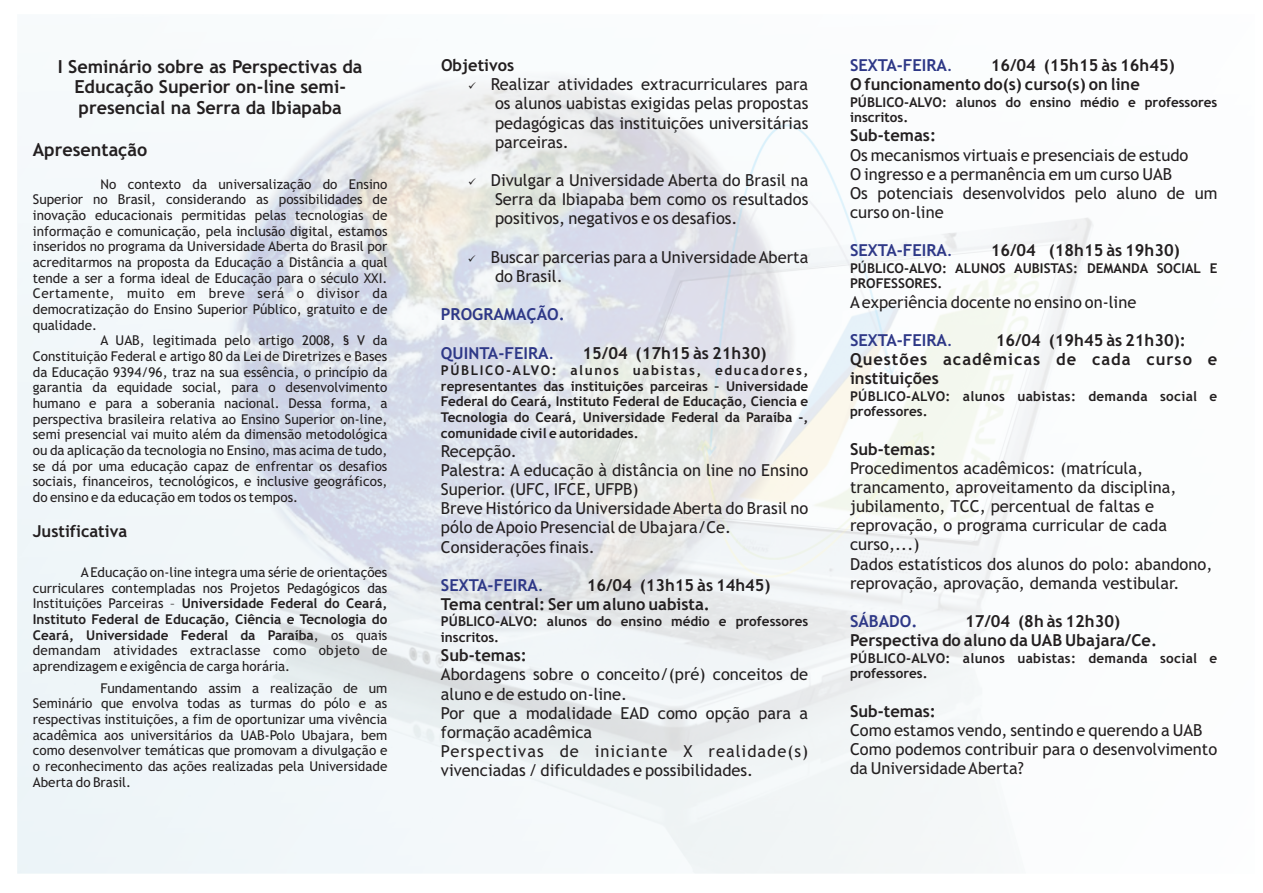
<style>
.page{position:relative;width:1263px;height:893px;background:#fff}
.page>*{position:absolute;margin:0;border:0;box-sizing:border-box;transform-origin:0 0}
.t1{font:700 18px/20.9px "Trebuchet MS";color:#231f20;text-align:center}
.t2{font:16.5px/19.2px "Trebuchet MS";color:#231f20}
.t3{font:700 16.5px/19.2px "Trebuchet MS";color:#231f20}
.t4{font:700 16.5px "Trebuchet MS";color:#2e3887}
.t5{font:700 16.5px/19.2px "Trebuchet MS";letter-spacing:.06em;color:#231f20}
.t6{font:13.5px/15.8px "Trebuchet MS";color:#231f20;text-align:justify}
.t7{font:700 13.5px/15.8px "Trebuchet MS";color:#231f20}
.t8{font:700 13.5px/15.8px "Trebuchet MS";letter-spacing:.02em;color:#231f20}
.t9{font:13.5px "Trebuchet MS";letter-spacing:.035em;color:#231f20}
.s1{font-family:"Times New Roman"}
.s2{font-weight:700}
.s3{font-weight:400}
</style>
<div class="page">
<img style="left:18px;top:74px;width:1076px;height:800px">
<svg style="left:469px;top:83px;width:7px;height:6px"></svg>
<h1 class="t1" style="left:58px;top:57px;width:306px">I Seminário sobre as Perspectivas da<br>Educação Superior on-line semi&shy;presencial na Serra da Ibiapaba</h1>
<h1 class="t1" style="left:33px;top:141px;width:116px">Apresentação</h1>
<p class="t6" style="left:101px;top:177px;width:288px">No contexto da universalização do Ensino</p>
<p class="t6" style="left:33px;top:193px;width:356px">Superior no Brasil, considerando as possibilidades de</p>
<p class="t6" style="left:33px;top:208px;width:356px">inovação educacionais permitidas pelas tecnologias de</p>
<p class="t6" style="left:33px;top:224px;width:356px">informação e comunicação, pela inclusão digital, estamos</p>
<p class="t6" style="left:33px;top:240px;width:356px">inseridos no programa da Universidade Aberta do Brasil por</p>
<p class="t6" style="left:33px;top:255px;width:356px">acreditarmos na proposta da Educação a Distância a qual</p>
<p class="t6" style="left:33px;top:271px;width:356px">tende a ser a forma ideal de Educação para o século XXI.</p>
<p class="t9" style="left:33px;top:288px;width:356px">Certamente, muito em breve será o divisor da</p>
<p class="t6" style="left:33px;top:302px;width:356px">democratização do Ensino Superior Público, gratuito e de</p>
<p class="t6" style="left:33px;top:318px;width:66px">qualidade.</p>
<p class="t6" style="left:101px;top:334px;width:288px">A UAB, legitimada pelo artigo 2008, § V da</p>
<p class="t6" style="left:33px;top:349px;width:356px">Constituição Federal e artigo 80 da Lei de Diretrizes e Bases</p>
<p class="t6" style="left:33px;top:365px;width:356px">da Educação 9394/96, traz na sua essência, o princípio da</p>
<p class="t6" style="left:33px;top:381px;width:356px">garantia da equidade social, para o desenvolvimento</p>
<p class="t6" style="left:33px;top:396px;width:356px">humano e para a soberania nacional. Dessa forma, a</p>
<p class="t6" style="left:33px;top:412px;width:356px">perspectiva brasileira relativa ao Ensino Superior on-line,</p>
<p class="t6" style="left:33px;top:428px;width:356px">semi presencial vai muito além da dimensão metodológica</p>
<p class="t6" style="left:33px;top:444px;width:356px">ou da aplicação da tecnologia no Ensino, mas acima de tudo,</p>
<p class="t6" style="left:33px;top:459px;width:356px">se dá por uma educação capaz de enfrentar os desafios</p>
<p class="t6" style="left:33px;top:475px;width:356px">sociais, financeiros, tecnológicos, e inclusive geográf<span class="s1">i</span>cos,</p>
<p class="t6" style="left:33px;top:491px;width:267px">do ensino e da educação em todos os tempos.</p>
<p class="t3" style="left:33px;top:523px;width:96px">Justificativa</p>
<p class="t6" style="left:33px;top:565px;width:356px;text-indent:48px">AEducação on-line integra uma série de orientações curriculares contempladas nos Projetos Pedagógicos das Instituições Parceiras – <span class="s2">Universidade Federal do Ceará, Instituto Federal de Educação, Ciência e Tecnologia do Ceará, Universidade Federal da Paraíba</span>, os quais demandam atividades extraclasse como objeto de aprendizagem e exigência de carga horária.</p>
<p class="t6" style="left:33px;top:681px;width:356px;text-indent:68px">Fundamentando assim a realização de um Seminário que envolva todas as turmas do pólo e as respectivas instituições, a fim de oportunizar uma vivência acadêmica aos universitários da UAB-Polo Ubajara, bem como desenvolver temáticas que promovam a divulgação e o reconhecimento das ações realizadas pela Universidade Aberta do Brasil.</p>
<p class="t3" style="left:441px;top:57px;width:75px">Objetivos</p>
<p class="t2" style="left:495px;top:95px;width:315px;text-align:justify">os alunos uabistas exigidas pelas propostas pedagógicas das instituições universitárias parceiras.</p>
<p class="t2" style="left:495px;top:172px;width:315px;text-align:justify;text-indent:-27px">✓Divulgar a Universidade Aberta do Brasil na Serra da Ibiapaba bem como os resultados positivos, negativos e os desafios.</p>
<p class="t2" style="left:495px;top:249px;width:315px;text-indent:-27px">✓Buscar parcerias para a Universidade Aberta do Brasil.</p>
<p class="t2" style="left:491px;top:76px;width:319px">Realizar atividades extracurriculares para</p>
<p class="t4" style="left:441px;top:308px;width:125px">PROGRAMAÇÃO.</p>
<p class="t4" style="left:441px;top:346px;width:115px">QUINTA-FEIRA<span class="s3">.</span></p>
<p class="t3" style="left:582px;top:345px;width:185px">15/04 (17h15 às 21h30)</p>
<p class="t7" style="left:441px;top:363px;width:369px;text-align:justify">PÚBLICO-ALVO: alunos uabistas, educadores, representantes das instituições parceiras – Universidade Federal do Ceará, Instituto Federal de Educação, Ciencia e Tecnologia do Ceará, Universidade Federal da Paraíba -, comunidade civil e autoridades.</p>
<p class="t2" style="left:441px;top:443px;width:369px">Recepção.<br>Palestra: A educação à distância on line no Ensino Superior. (UFC, IFCE, UFPB)<br>Breve Histórico da Universidade Aberta do Brasil no pólo de Apoio Presencial de Ubajara/Ce.<br>Considerações finais.</p>
<p class="t3" style="left:441px;top:577px;width:331px;text-indent:146px">16/04 (13h15 às 14h45)<br>Tema central: Ser um aluno uabista.</p>
<p class="t7" style="left:441px;top:615px;width:369px">PÚBLICO-ALVO: alunos do ensino médio e professores inscritos.</p>
<p class="t3" style="left:441px;top:647px;width:88px">Sub-temas:</p>
<p class="t2" style="left:441px;top:666px;width:369px">Abordagens sobre o conceito/(pré) conceitos de aluno e de estudo on-line.<br>Por que a modalidade EAD como opção para a formação acadêmica<br>Perspectivas de iniciante X realidade(s) vivenciadas / dificuldades e possibilidades.</p>
<p class="t4" style="left:441px;top:579px;width:104px">SEXTA-FEIRA<span class="s3">.</span></p>
<p class="t3" style="left:850px;top:57px;width:326px;text-indent:141px">16/04 (15h15 às 16h45)<br>O funcionamento do(s) curso(s) on line</p>
<p class="t7" style="left:850px;top:95px;width:369px">PÚBLICO-ALVO: alunos do ensino médio e professores inscritos.</p>
<p class="t3" style="left:850px;top:127px;width:88px">Sub-temas:</p>
<p class="t2" style="left:850px;top:147px;width:369px">Os mecanismos virtuais e presenciais de estudo<br>O ingresso e a permanência em um curso UAB<br>Os potenciais desenvolvidos pelo aluno de um curso on-line</p>
<p class="t3" style="left:991px;top:242px;width:190px">16/04 (18h15 às 19h30)</p>
<p class="t7" style="left:850px;top:261px;width:369px">PÚBLICO-ALVO: ALUNOS AUBISTAS: DEMANDA SOCIAL E<br>PROFESSORES.</p>
<p class="t2" style="left:850px;top:294px;width:288px">Aexperiência docente no ensino on-line</p>
<p class="t5" style="left:850px;top:332px;width:369px;text-indent:146px">16/04 (19h45 às 21h30):<br>Questões acadêmicas de cada curso e instituições</p>
<p class="t8" style="left:850px;top:389px;width:369px">PÚBLICO-ALVO: alunos uabistas: demanda social e professores.</p>
<p class="t3" style="left:850px;top:441px;width:88px">Sub-temas:</p>
<p class="t2" style="left:850px;top:460px;width:364px">Procedimentos acadêmicos: (matrícula, trancamento, aproveitamento da disciplina, jubilamento, TCC, percentual de faltas e reprovação, o programa curricular de cada curso,...)<br>Dados estatísticos dos alunos do polo: abandono, reprovação, aprovação, demanda vestibular.</p>
<p class="t3" style="left:850px;top:613px;width:308px;text-indent:115px">17/04 (8h às 12h30)<br>Perspectiva do aluno da UAB Ubajara/Ce.</p>
<p class="t8" style="left:850px;top:651px;width:369px">PÚBLICO-ALVO: alunos uabistas: demanda social e professores.</p>
<p class="t3" style="left:850px;top:702px;width:88px">Sub-temas:</p>
<p class="t2" style="left:850px;top:722px;width:369px">Como estamos vendo, sentindo e querendo a UAB<br>Como podemos contribuir para o desenvolvimento da Universidade Aberta?</p>
<p class="t4" style="left:850px;top:59px;width:104px">SEXTA-FEIRA<span class="s3">.</span></p>
<p class="t4" style="left:850px;top:244px;width:104px">SEXTA-FEIRA<span class="s3">.</span></p>
<p class="t4" style="left:850px;top:334px;width:104px">SEXTA-FEIRA<span class="s3">.</span></p>
<p class="t4" style="left:850px;top:615px;width:69px">SÁBADO.</p>
</div>
